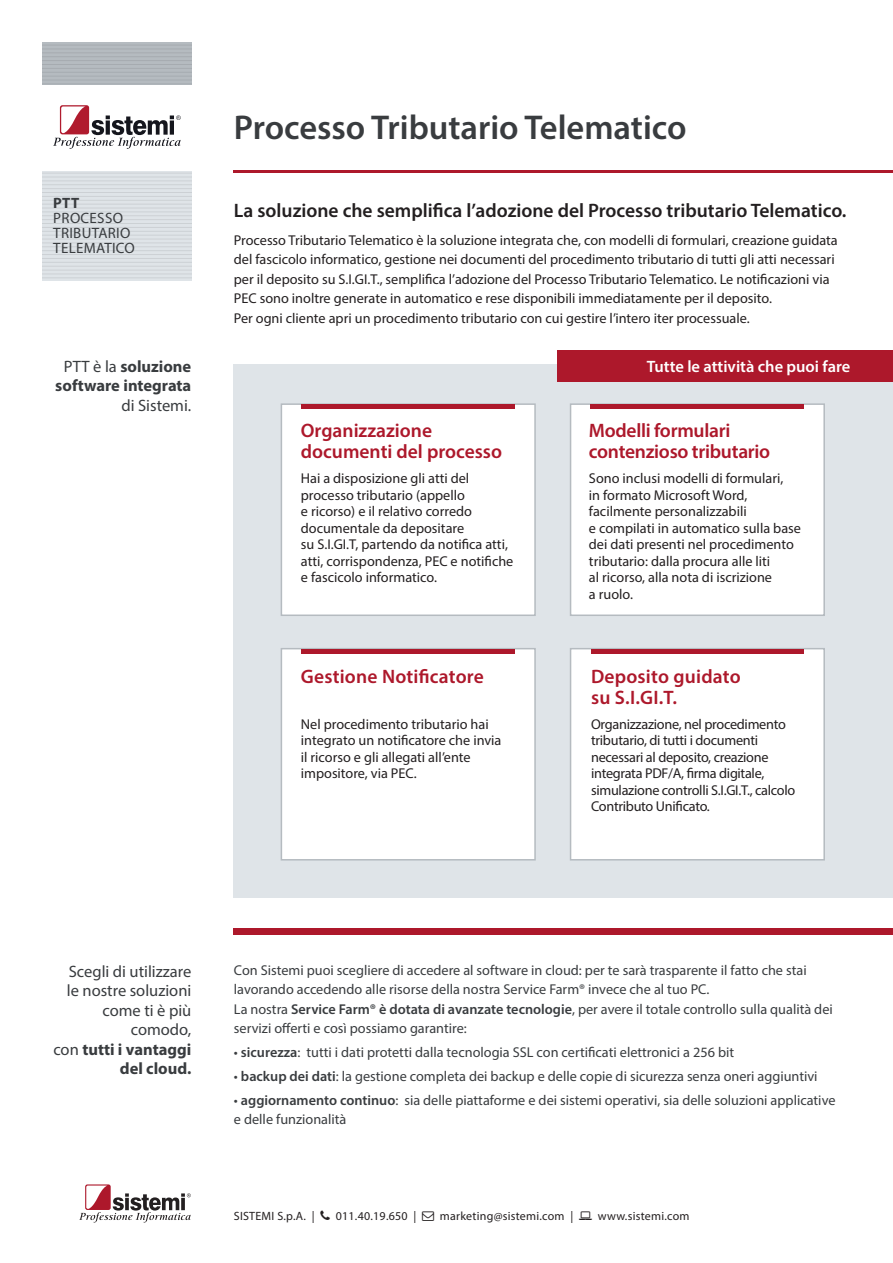
<style>
.page{position:relative;width:893px;height:1263px;background:#fff}
.page>*{position:absolute;margin:0;border:0;box-sizing:border-box;transform-origin:0 0}
.t1{font:600 34.5px "Myriad Pro";color:#393c3f}
.t2{font:600 19.5px/21px "Myriad Pro";color:#ad182b}
.t3{font:600 19.5px "Myriad Pro";color:#231f20}
.t4{font:700 16.5px/19.5px "Myriad Pro";color:#393c3f;text-align:right}
.t5{font:16.5px/19.5px "Myriad Pro";color:#393c3f;text-align:right}
.t6{font:600 16.5px "Myriad Pro";color:#fff}
.t7{font:15px/15px "Myriad Pro";letter-spacing:.02em;color:#393c3f}
.t8{font:700 15px "Myriad Pro";color:#393c3f}
.t9{font:14.25px/16.5px "Myriad Pro";color:#231f20}
.t10{font:14.25px/19.5px "Myriad Pro";color:#393c3f}
.t11{font:14.25px/16.5px "Myriad Pro";letter-spacing:-.02em;color:#231f20}
.t12{font:12px "Myriad Pro";letter-spacing:.02em;color:#231f20}
.s1{font-weight:400}
.s2{font-weight:600}
</style>
<div class="page">
<div style="left:84px;top:1184px;width:27px;height:26px;border:1px solid #fff;border-radius:2px"></div>
<svg style="left:85px;top:1184px;width:26px;height:26px"></svg>
<svg style="left:79px;top:1185px;width:112px;height:37px"></svg>
<svg style="left:43px;top:43px;width:148px;height:238px;background:#d2d7db"></svg>
<hr style="left:43px;top:45px;width:148px;height:1px;background:#231f20">
<hr style="left:43px;top:49px;width:148px;height:1px;background:#231f20">
<hr style="left:43px;top:52px;width:148px;height:1px;background:#231f20">
<hr style="left:43px;top:56px;width:148px;height:1px;background:#231f20">
<hr style="left:43px;top:60px;width:148px;height:1px;background:#231f20">
<hr style="left:43px;top:64px;width:148px;height:1px;background:#231f20">
<hr style="left:43px;top:68px;width:148px;height:1px;background:#231f20">
<hr style="left:43px;top:72px;width:148px;height:1px;background:#231f20">
<hr style="left:43px;top:76px;width:148px;height:1px;background:#231f20">
<hr style="left:43px;top:80px;width:148px;height:1px;background:#231f20">
<hr style="left:43px;top:83px;width:148px;height:1px;background:#231f20">
<hr style="left:43px;top:173px;width:148px;height:1px;background:#231f20">
<hr style="left:43px;top:177px;width:148px;height:1px;background:#231f20">
<hr style="left:43px;top:180px;width:148px;height:1px;background:#231f20">
<hr style="left:43px;top:184px;width:148px;height:1px;background:#231f20">
<hr style="left:43px;top:188px;width:148px;height:1px;background:#231f20">
<hr style="left:43px;top:196px;width:148px;height:1px;background:#231f20">
<hr style="left:43px;top:215px;width:148px;height:1px;background:#231f20">
<hr style="left:43px;top:200px;width:148px;height:1px;background:#231f20">
<hr style="left:43px;top:192px;width:148px;height:1px;background:#231f20">
<hr style="left:43px;top:208px;width:148px;height:1px;background:#231f20">
<hr style="left:43px;top:223px;width:148px;height:1px;background:#231f20">
<hr style="left:43px;top:219px;width:148px;height:1px;background:#231f20">
<hr style="left:43px;top:211px;width:148px;height:1px;background:#231f20">
<hr style="left:43px;top:204px;width:148px;height:1px;background:#231f20">
<hr style="left:43px;top:227px;width:148px;height:1px;background:#231f20">
<hr style="left:43px;top:235px;width:148px;height:1px;background:#231f20">
<hr style="left:43px;top:231px;width:148px;height:1px;background:#231f20">
<hr style="left:43px;top:239px;width:148px;height:1px;background:#231f20">
<hr style="left:43px;top:243px;width:148px;height:1px;background:#231f20">
<hr style="left:43px;top:250px;width:148px;height:1px;background:#231f20">
<hr style="left:43px;top:277px;width:148px;height:1px;background:#231f20">
<hr style="left:43px;top:246px;width:148px;height:1px;background:#231f20">
<hr style="left:43px;top:254px;width:148px;height:1px;background:#231f20">
<hr style="left:43px;top:262px;width:148px;height:1px;background:#231f20">
<hr style="left:43px;top:270px;width:148px;height:1px;background:#231f20">
<hr style="left:43px;top:274px;width:148px;height:1px;background:#231f20">
<hr style="left:43px;top:258px;width:148px;height:1px;background:#231f20">
<hr style="left:43px;top:266px;width:148px;height:1px;background:#231f20">
<div style="left:21px;top:85px;width:192px;height:85px;background:#fff"></div>
<div style="left:59px;top:104px;width:31px;height:31px;border:1px solid #fff;border-radius:3px"></div>
<svg style="left:60px;top:105px;width:29px;height:29px"></svg>
<svg style="left:53px;top:106px;width:128px;height:43px"></svg>
<hr style="left:234px;top:171px;width:659px;height:2px;background:#ad182b">
<div style="left:234px;top:364px;width:659px;height:534px;background:#dfe4e8"></div>
<div style="left:557px;top:350px;width:336px;height:31px;background:#ad182b"></div>
<div style="left:281px;top:403px;width:255px;height:213px;background:#fff;border:2px solid #b5bbc0"></div>
<div style="left:570px;top:648px;width:255px;height:212px;background:#fff;border:2px solid #b5bbc0"></div>
<div style="left:570px;top:403px;width:255px;height:213px;background:#fff;border:2px solid #b5bbc0"></div>
<div style="left:281px;top:648px;width:255px;height:212px;background:#fff;border:2px solid #b5bbc0"></div>
<hr style="left:591px;top:649px;width:213px;height:4px;background:#ad182b">
<div style="left:301px;top:404px;width:213px;height:5px;background:#ad182b"></div>
<div style="left:590px;top:404px;width:214px;height:5px;background:#ad182b"></div>
<hr style="left:301px;top:649px;width:213px;height:4px;background:#ad182b">
<div style="left:234px;top:928px;width:659px;height:7px;background:#ad182b"></div>
<p class="t8" style="left:53px;top:193px;width:28px">PTT</p>
<p class="t7" style="left:53px;top:210px;width:83px">PROCESSO<br>TRIBUTARIO<br>TELEMATICO</p>
<p class="t4" style="left:55px;top:356px;width:138px"><span class="s1">PTT è la</span> soluzione software integrata <span class="s1">di Sistemi.</span></p>
<p class="t1" style="left:234px;top:106px;width:454px">Processo Tributario Telematico</p>
<p class="t3" style="left:234px;top:198px;width:614px">La soluzione che semplifica l’adozione del Processo tributario Telematico.</p>
<p class="t9" style="left:234px;top:230px;width:605px;line-height:19.5px">Processo Tributario Telematico è la soluzione integrata che, con modelli di formulari, creazione guidata del fascicolo informatico, gestione nei documenti del procedimento tributario di tutti gli atti necessari per il deposito su S.I.GI.T., semplifica l’adozione del Processo Tributario Telematico. Le notificazioni via PEC sono inoltre generate in automatico e rese disponibili immediatamente per il deposito.</p>
<p class="t9" style="left:234px;top:309px;width:517px">Per ogni cliente apri un procedimento tributario con cui gestire l’intero iter processuale.</p>
<p class="t2" style="left:301px;top:420px;width:203px">Organizzazione documenti del processo</p>
<p class="t9" style="left:301px;top:470px;width:214px">Hai a disposizione gli atti del processo tributario (appello<br>e ricorso) e il relativo corredo documentale da depositare<br>su S.I.GI.T, partendo da notifica atti, atti, corrispondenza, PEC e notifiche e fascicolo informatico.</p>
<p class="t2" style="left:301px;top:665px;width:185px">Gestione Notificatore</p>
<p class="t9" style="left:301px;top:715px;width:202px">Nel procedimento tributario hai integrato un notificatore che invia il ricorso e gli allegati all’ente impositore, via PEC.</p>
<p class="t6" style="left:647px;top:356px;width:205px">Tutte le attività che puoi fare</p>
<p class="t2" style="left:589px;top:420px;width:183px">Modelli formulari contenzioso tributario</p>
<p class="t9" style="left:589px;top:470px;width:214px">Sono inclusi modelli di formulari,<br>in formato Microsoft Word, facilmente personalizzabili<br>e compilati in automatico sulla base dei dati presenti nel procedimento tributario: dalla procura alle liti<br>al ricorso, alla nota di iscrizione<br>a ruolo.</p>
<p class="t2" style="left:591px;top:665px;width:151px">Deposito guidato su S.I.GI.T.</p>
<p class="t11" style="left:591px;top:715px;width:206px">Organizzazione, nel procedimento tributario, di tutti i documenti necessari al deposito, creazione integrata PDF/A, firma digitale, simulazione controlli S.I.GI.T., calcolo Contributo Unificato.</p>
<p class="t5" style="left:69px;top:961px;width:124px">Scegli di utilizzare</p>
<p class="t5" style="left:67px;top:980px;width:126px">le nostre soluzioni</p>
<p class="t5" style="left:103px;top:1000px;width:90px">come ti è più comodo,</p>
<p class="t4" style="left:53px;top:1039px;width:140px"><span class="s1">con</span> tutti i vantaggi</p>
<p class="t4" style="left:120px;top:1058px;width:73px">del cloud.</p>
<p class="t10" style="left:234px;top:960px;width:600px">Con Sistemi puoi scegliere di accedere al software in cloud: per te sarà trasparente il fatto che stai lavorando accedendo alle risorse della nostra Service Farm® invece che al tuo PC.<br>La nostra <span class="s2">Service Farm® è dotata di avanzate tecnologie</span>, per avere il totale controllo sulla qualità dei servizi offerti e così possiamo garantire:</p>
<p class="t10" style="left:234px;top:1042px;width:502px">• <span class="s2">sicurezza</span>: tutti i dati protetti dalla tecnologia SSL con certificati elettronici a 256 bit</p>
<p class="t10" style="left:234px;top:1066px;width:585px">• <span class="s2">backup dei dati</span>: la gestione completa dei backup e delle copie di sicurezza senza oneri aggiuntivi</p>
<p class="t10" style="left:234px;top:1090px;width:603px">• <span class="s2">aggiornamento continuo</span>: sia delle piattaforme e dei sistemi operativi, sia delle soluzioni applicative e delle funzionalità</p>
<p class="t12" style="left:234px;top:1209px;width:82px">SISTEMI S.p.A. |</p>
<p class="t12" style="left:336px;top:1209px;width:82px">011.40.19.650 |</p>
<p class="t12" style="left:440px;top:1209px;width:135px">marketing@sistemi.com |</p>
<p class="t12" style="left:598px;top:1209px;width:93px">www.sistemi.com</p>
</div>
